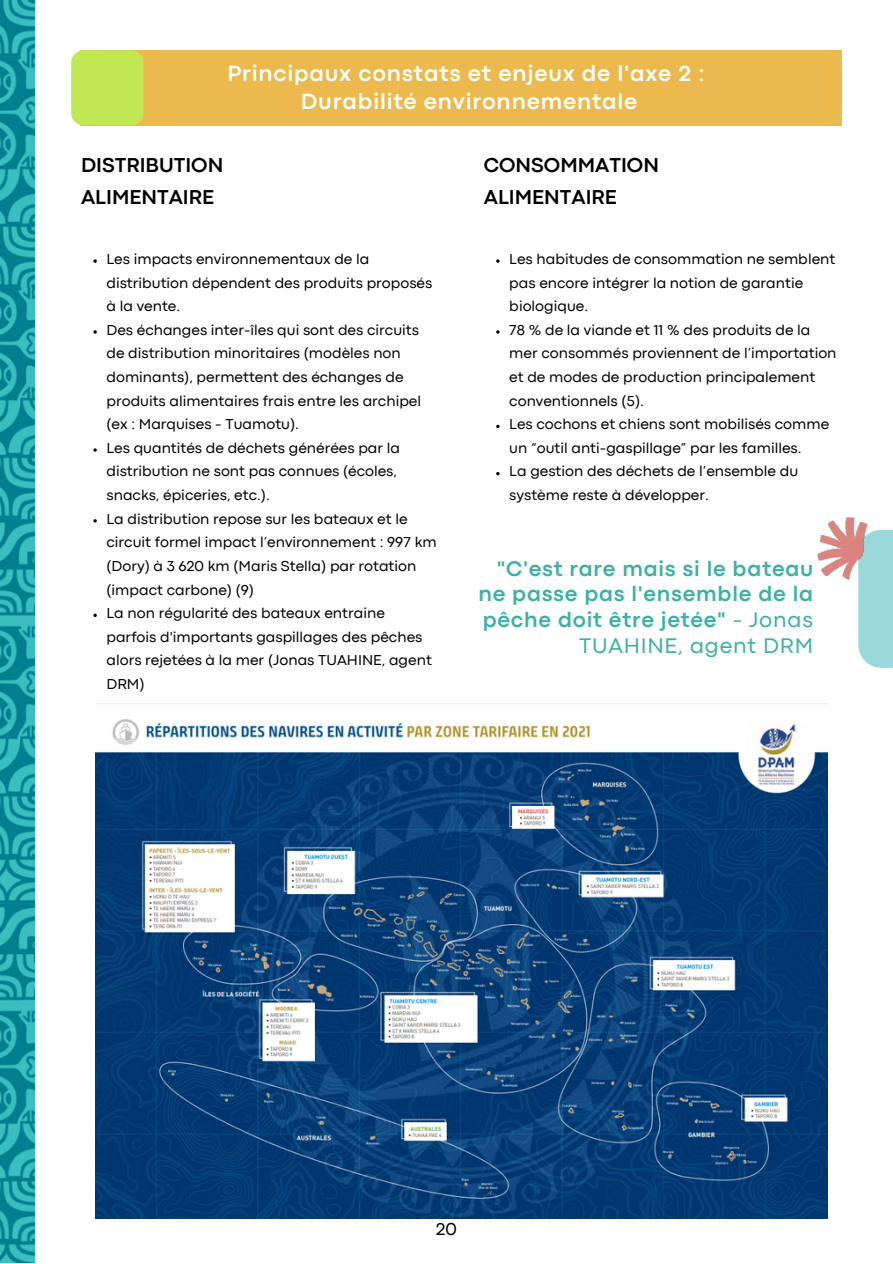
<style>
.page{position:relative;width:893px;height:1264px;background:#fff}
.page>*{position:absolute;margin:0;border:0;box-sizing:border-box;transform-origin:0 0}
.t1{font:700 22.95px/28px "Codec Pro";letter-spacing:.035em;color:#fff;text-align:center}
.t2{font:700 22.05px/25.8px "Codec Pro";letter-spacing:.035em;color:#3bb1a2;text-align:right}
.t3{font:700 21px/32.5px "Codec Pro";color:#000}
.t4{font:18px "Codec Pro";color:#000}
.t5{font:15px/23.5px "Codec Pro";color:#000}
.s1{font-weight:400}
</style>
<div class="page">
<img style="left:0;top:0;width:35px;height:1262px">
<div style="left:858px;top:530px;width:34px;height:137px;background:#99d9d9"></div>
<img style="left:96px;top:703px;width:731px;height:515px">
<svg style="left:93px;top:259px;width:4px;height:4px"></svg>
<svg style="left:93px;top:330px;width:4px;height:3px"></svg>
<svg style="left:93px;top:448px;width:4px;height:4px"></svg>
<svg style="left:93px;top:519px;width:4px;height:3px"></svg>
<svg style="left:93px;top:613px;width:4px;height:4px"></svg>
<svg style="left:496px;top:259px;width:3px;height:4px"></svg>
<div style="left:81px;top:50px;width:760px;height:76px;background:#ebb94e"></div>
<img style="left:817px;top:517px;width:54px;height:66px">
<div style="left:71px;top:50px;width:73px;height:75px;background:#c1e852;border-radius:12px"></div>
<h1 class="t1" style="left:227px;top:61px;width:478px">Principaux constats et enjeux de l'axe 2 :<br>Durabilité environnementale</h1>
<h3 class="t3" style="left:81px;top:150px;width:144px">DISTRIBUTION<br>ALIMENTAIRE</h3>
<p class="t5" style="left:106px;top:248px;width:331px">Les impacts environnementaux de la distribution dépendent des produits proposés à la vente.<br>Des échanges inter-îles qui sont des circuits de distribution minoritaires (modèles non dominants), permettent des échanges de produits alimentaires frais entre les archipel (ex : Marquises - Tuamotu).<br>Les quantités de déchets générées par la distribution ne sont pas connues (écoles, snacks, épiceries, etc.).<br>La distribution repose sur les bateaux et le circuit formel impact l’environnement : 997 km (Dory) à 3 620 km (Maris Stella) par rotation (impact carbone) (9)<br>La non régularité des bateaux entraine parfois d'importants gaspillages des pêches alors rejetées à la mer (Jonas TUAHINE, agent DRM)</p>
<h3 class="t3" style="left:484px;top:150px;width:177px">CONSOMMATION<br>ALIMENTAIRE</h3>
<p class="t5" style="left:509px;top:248px;width:329px">Les habitudes de consommation ne semblent pas encore intégrer la notion de garantie biologique.<br>78 % de la viande et 11 % des produits de la mer consommés proviennent de l’importation et de modes de production principalement conventionnels (5).<br>Les cochons et chiens sont mobilisés comme un “outil anti-gaspillage” par les familles.<br>La gestion des déchets de l’ensemble du système reste à développer.</p>
<h2 class="t2" style="left:478px;top:557px;width:336px">"C'est rare mais si le bateau ne passe pas l'ensemble de la pêche doit être jetée" <span class="s1">- Jonas<br>TUAHINE, agent DRM</span></h2>
<p class="t4" style="left:436px;top:1222px;width:23px">20</p>
</div>
